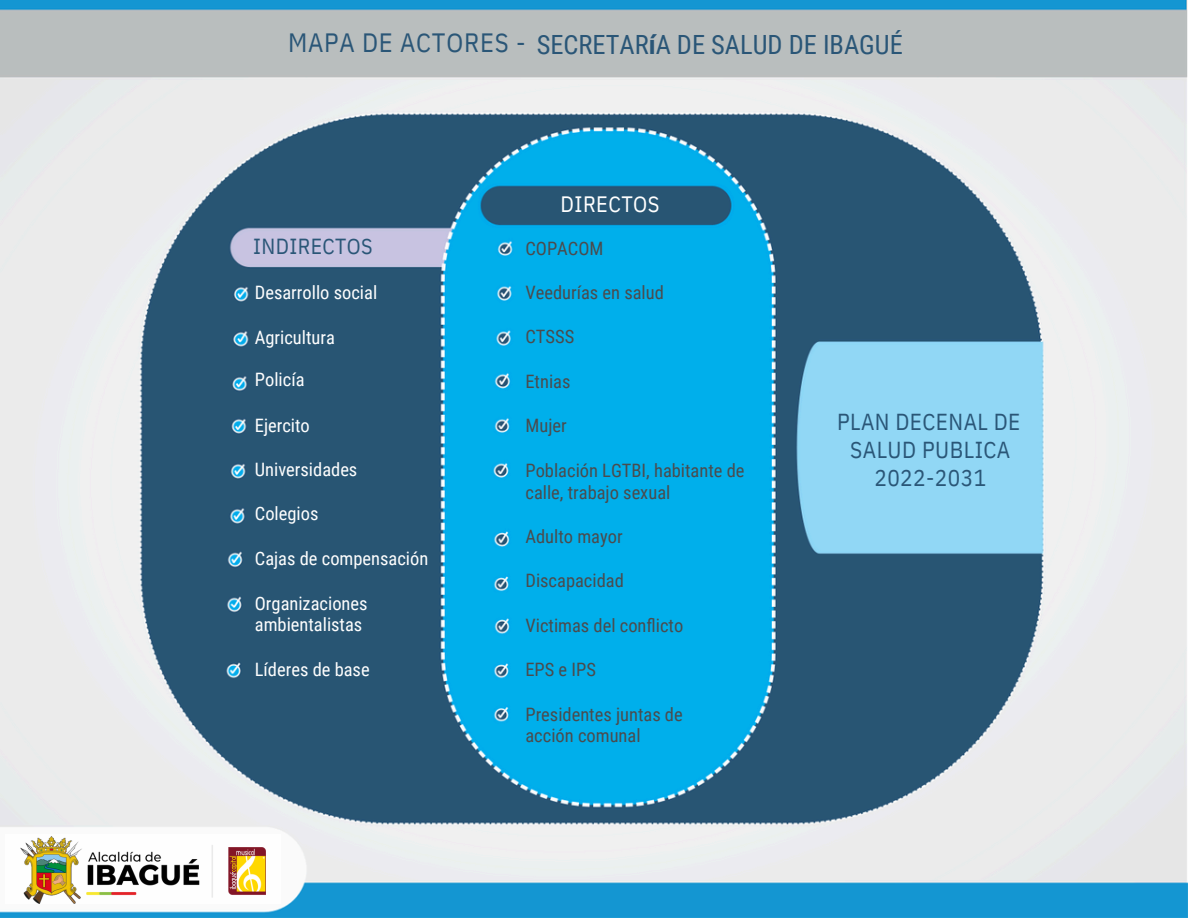
<style>
.page{position:relative;width:1188px;height:918px;background:#fff}
.page>*{position:absolute;margin:0;border:0;box-sizing:border-box;transform-origin:0 0}
.t1{font:26.4px "Roboto Condensed";color:#2a5677}
.t2{font:23.1px/28.2px "IBM Plex Sans Cond";letter-spacing:.02em;color:#2a5677;text-align:center}
.t3{font:22.2px "IBM Plex Sans Cond";letter-spacing:.02em;color:#fff}
.t4{font:21.75px "IBM Plex Sans Cond";letter-spacing:.02em;color:#2a5677}
.t5{font:18.45px/21.3px "Roboto Condensed";color:#4b4b4d}
.t6{font:18.45px/21.3px "Roboto Condensed";color:#fefefe}
.s1{font-family:"IBM Plex Sans Cond"}
.s2{font-weight:700}
</style>
<div class="page">
<img style="left:0;top:0;width:1188px;height:918px">
<div style="left:5px;top:834px;width:275px;height:69px;background:#fefefe"></div>
<img style="left:20px;top:837px;width:245px;height:66px">
<h3 class="t1" style="left:288px;top:30px;width:616px"><span class="s1">MAPA DE ACTORES -</span> SECRETAR<span class="s2">í</span>A DE SALUD DE IBAGUÉ</h3>
<p class="t4" style="left:253px;top:232px;width:121px">INDIRECTOS</p>
<p class="t6" style="left:255px;top:282px;width:124px">Desarrollo social</p>
<h3 class="t6" style="left:255px;top:327px;width:82px">Agricultura</h3>
<p class="t6" style="left:255px;top:369px;width:51px">Policía</p>
<h1 class="t6" style="left:255px;top:415px;width:57px">Ejercito</h1>
<p class="t6" style="left:255px;top:459px;width:104px">Universidades</p>
<h2 class="t6" style="left:255px;top:503px;width:65px">Colegios</h2>
<p class="t6" style="left:255px;top:548px;width:175px">Cajas de compensación</p>
<p class="t6" style="left:255px;top:593px;width:114px">Organizaciones ambientalistas</p>
<p class="t6" style="left:255px;top:659px;width:116px">Líderes de base</p>
<p class="t3" style="left:561px;top:189px;width:100px">DIRECTOS</p>
<h4 class="t5" style="left:525px;top:238px;width:79px">COPACOM</h4>
<p class="t5" style="left:525px;top:282px;width:140px">Veedurías en salud</p>
<p class="t5" style="left:525px;top:326px;width:50px">CTSSS</p>
<p class="t5" style="left:525px;top:371px;width:47px">Etnias</p>
<p class="t5" style="left:525px;top:415px;width:43px">Mujer</p>
<p class="t5" style="left:525px;top:460px;width:221px">Población LGTBI, habitante de calle, trabajo sexual</p>
<p class="t5" style="left:525px;top:526px;width:99px">Adulto mayor</p>
<h4 class="t5" style="left:525px;top:570px;width:100px">Discapacidad</h4>
<p class="t5" style="left:525px;top:615px;width:159px">Victimas del conflicto</p>
<h3 class="t5" style="left:525px;top:659px;width:72px">EPS e IPS</h3>
<p class="t5" style="left:525px;top:704px;width:159px">Presidentes juntas de acción comunal</p>
<p class="t2" style="left:837px;top:407px;width:185px">PLAN DECENAL DE</p>
<p class="t2" style="left:850px;top:435px;width:161px">SALUD PUBLICA<br>2022-2031</p>
</div>
